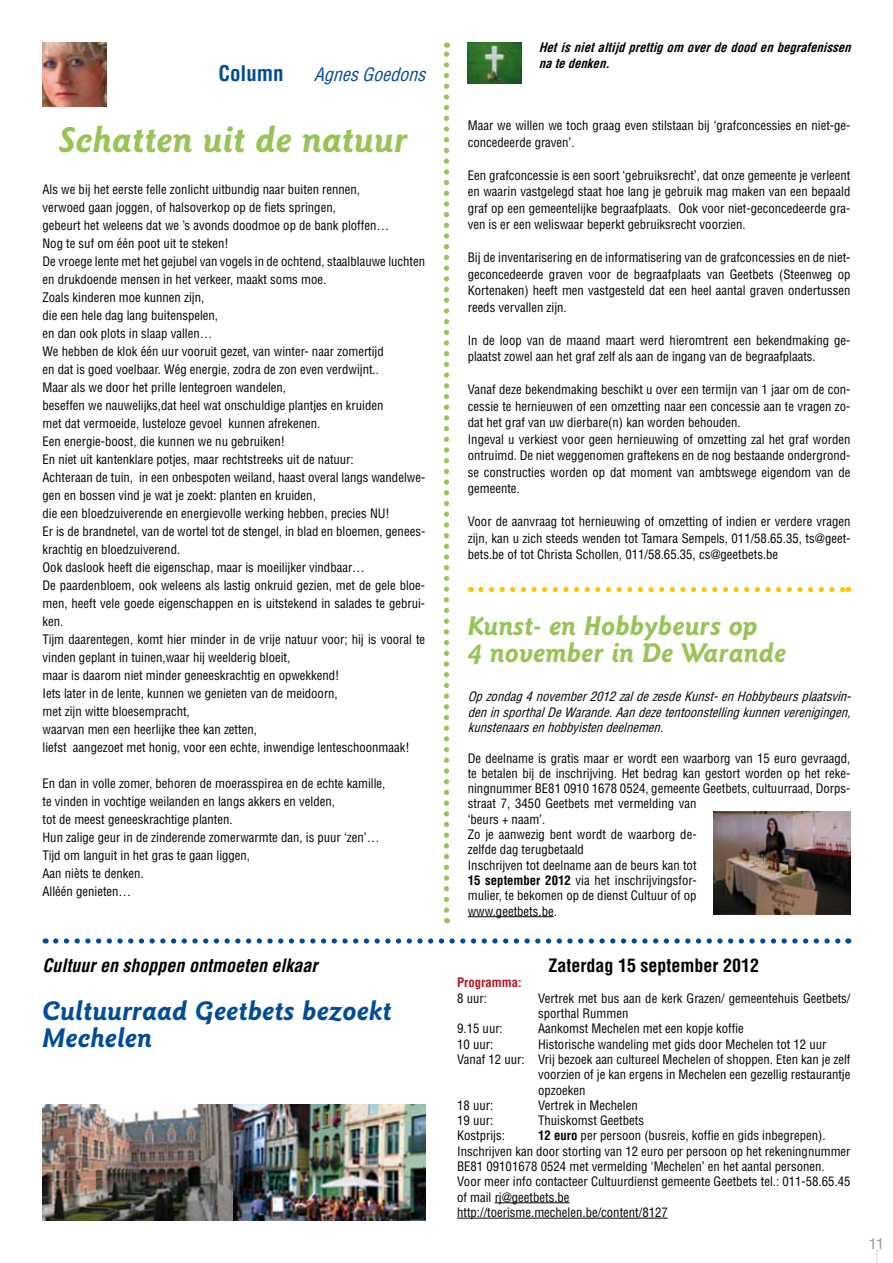
<style>
.page{position:relative;width:893px;height:1263px;background:#fff}
.page>*{position:absolute;margin:0;border:0;box-sizing:border-box;transform-origin:0 0}
.t1{font:italic 700 36px "Goudy Sans IT Cby BT";color:#98c356}
.t2{font:italic 700 27px/27px "Goudy Sans IT Cby BT";color:#98c356}
.t3{font:italic 700 27px/27px "Goudy Sans IT Cby BT";color:#004c98}
.t4{font:italic 700 condensed 18px "Helvetica";color:#000}
.t5{font:700 condensed 18px "Helvetica";color:#000}
.t6{font:italic condensed 18px "Helvetica";color:#004c98}
.t7{font:condensed 14.4px "Helvetica";color:#9c9e9f;scale:1.2 1}
.t8{font:condensed 12.75px/18px "Helvetica";color:#000}
.t9{font:italic condensed 12.75px/15.3px "Helvetica";color:#000;text-align:justify}
.t10{font:italic 700 condensed 12.75px/15.3px "Helvetica";color:#000}
.t11{font:700 condensed 12.75px "Helvetica";color:#b41520}
.s1{font-weight:700;font-style:normal;font-size:21px}
.s2{font-weight:700}
</style>
<div class="page">
<svg style="left:876px;top:1250px;width:2px;height:13px"></svg>
<svg style="left:444px;top:43px;width:5px;height:867px"></svg>
<svg style="left:56px;top:938px;width:785px;height:6px"></svg>
<svg style="left:481px;top:587px;width:368px;height:5px"></svg>
<hr style="left:468px;top:916px;width:86px;height:1px;background:#000">
<hr style="left:495px;top:1202px;width:75px;height:1px;background:#000">
<hr style="left:457px;top:1218px;width:211px;height:1px;background:#000">
<img style="left:714px;top:812px;width:136px;height:102px">
<img style="left:43px;top:43px;width:63px;height:63px">
<img style="left:43px;top:1104px;width:382px;height:116px">
<img style="left:468px;top:43px;width:54px;height:40px">
<h3 class="t6" style="left:218px;top:63px;width:214px"><span class="s1">C o l u m n</span> AgnesGoedons</h3>
<h1 class="t1" style="left:59px;top:117px;width:351px">Schatten uit de natuur</h1>
<p class="t8" style="left:43px;top:180px;width:384px">Als we bij het eerste felle zonlicht uitbundig naar buiten rennen,<br>verwoed gaan joggen, of halsoverkop op de fiets springen,<br>gebeurt het weleens dat we ’s avonds doodmoe op de bank ploffen…<br>Nog te suf om één poot uit te steken!<br>De vroege lente met het gejubel van vogels in de ochtend, staalblauwe luchten en drukdoende mensen in het verkeer, maakt soms moe.<br>Zoals kinderen moe kunnen zijn,<br>die een hele dag lang buitenspelen,<br>en dan ook plots in slaap vallen…<br>We hebben de klok één uur vooruit gezet, van winter- naar zomertijd<br>en dat is goed voelbaar. Wég energie, zodra de zon even verdwijnt..<br>Maar als we door het prille lentegroen wandelen,<br>beseffen we nauwelijks,dat heel wat onschuldige plantjes en kruiden<br>met dat vermoeide, lusteloze gevoel kunnen afrekenen.<br>Een energie-boost, die kunnen we nu gebruiken!<br>En niet uit kantenklare potjes, maar rechtstreeks uit de natuur:<br>Achteraan de tuin, in een onbespoten weiland, haast overal langs wandelwe&shy;gen en bossen vind je wat je zoekt: planten en kruiden,<br>die een bloedzuiverende en energievolle werking hebben, precies NU!<br>Er is de brandnetel, van de wortel tot de stengel, in blad en bloemen, genees&shy;krachtig en bloedzuiverend.<br>Ook daslook heeft die eigenschap, maar is moeilijker vindbaar…<br>De paardenbloem, ook weleens als lastig onkruid gezien, met de gele bloe&shy;men, heeft vele goede eigenschappen en is uitstekend in salades te gebrui&shy;ken.<br>Tijm daarentegen, komt hier minder in de vrije natuur voor; hij is vooral te vinden geplant in tuinen,waar hij weelderig bloeit,<br>maar is daarom niet minder geneeskrachtig en opwekkend!<br>Iets later in de lente, kunnen we genieten van de meidoorn,<br>met zijn witte bloesempracht,<br>waarvan men een heerlijke thee kan zetten,<br>liefst aangezoet met honig, voor een echte, inwendige lenteschoonmaak!</p>
<p class="t8" style="left:43px;top:774px;width:344px">En dan in volle zomer, behoren de moerasspirea en de echte kamille, te vinden in vochtige weilanden en langs akkers en velden,<br>tot de meest geneeskrachtige planten.<br>Hun zalige geur in de zinderende zomerwarmte dan, is puur ‘zen’… Tijd om languit in het gras te gaan liggen,<br>Aan nièts te denken.<br>Alléén genieten…</p>
<h3 class="t4" style="left:43px;top:955px;width:277px">Cultuur en shoppen ontmoeten elkaar</h3>
<h2 class="t3" style="left:43px;top:997px;width:351px">Cultuurraad Geetbets bezoekt<br>Mechelen</h2>
<p class="t10" style="left:539px;top:40px;width:317px">Hetisnietaltijdprettigom overdedoodenbegrafenissen natedenken.</p>
<p class="t8" style="left:468px;top:117px;width:384px;line-height:16.5px">Maar we willen we toch graag even stilstaan bij ‘grafconcessies en niet-ge&shy;concedeerde graven’.</p>
<p class="t8" style="left:468px;top:166px;width:384px;line-height:16.5px;text-align:justify">Een grafconcessie is een soort ‘gebruiksrecht’, dat onze gemeente je verleent en waarin vastgelegd staat hoe lang je gebruik mag maken van een bepaald graf op een gemeentelijke begraafplaats. Ook voor niet-geconcedeerde gra&shy;ven is er een weliswaar beperkt gebruiksrecht voorzien.</p>
<p class="t8" style="left:468px;top:249px;width:384px;line-height:16.5px;text-align:justify">Bij de inventarisering en de informatisering van de grafconcessies en de niet&shy;geconcedeerde graven voor de begraafplaats van Geetbets (Steenweg op Kortenaken) heeft men vastgesteld dat een heel aantal graven ondertussen reeds vervallen zijn.</p>
<p class="t8" style="left:468px;top:331px;width:384px;line-height:16.5px">In de loop van de maand maart werd hieromtrent een bekendmaking ge&shy;plaatst zowel aan het graf zelf als aan de ingang van de begraafplaats.</p>
<p class="t8" style="left:468px;top:381px;width:384px;line-height:16.5px">Vanaf deze bekendmaking beschikt u over een termijn van 1 jaar om de con&shy;cessie te hernieuwen of een omzetting naar een concessie aan te vragen zo&shy;dat het graf van uw dierbare(n) kan worden behouden.<br>Ingeval u verkiest voor geen hernieuwing of omzetting zal het graf worden ontruimd. De niet weggenomen graftekens en de nog bestaande ondergrond&shy;se constructies worden op dat moment van ambtswege eigendom van de gemeente.</p>
<p class="t8" style="left:468px;top:513px;width:384px;line-height:16.5px;text-align:justify">Voor de aanvraag tot hernieuwing of omzetting of indien er verdere vragen zijn, kan u zich steeds wenden tot Tamara Sempels, 011/58.65.35, ts@geet&shy;bets.be of tot Christa Schollen, 011/58.65.35, cs@geetbets.be</p>
<h2 class="t2" style="left:468px;top:612px;width:320px">Kunst- en Hobbybeurs op<br>4 november in De Warande</h2>
<p class="t9" style="left:468px;top:689px;width:388px">Opzondag4november2012zaldezesdeKunst-enHobbybeursplaatsvin&shy;deninsporthalDeWarande.Aandezetentoonstellingkunnenverenigingen, kunstenaarsenhobbyistendeelnemen.</p>
<p class="t8" style="left:468px;top:750px;width:384px;line-height:15.3px">De deelname is gratis maar er wordt een waarborg van 15 euro gevraagd, te betalen bij de inschrijving. Het bedrag kan gestort worden op het reke&shy;ningnummer BE81 0910 1678 0524, gemeente Geetbets, cultuurraad, Dorps&shy;straat 7, 3450 Geetbets met vermelding van<br>‘beurs + naam’.<br>Zo je aanwezig bent wordt de waarborg de-<br>zelfde dag terugbetaald<br>Inschrijven tot deelname aan de beurs kan tot<br><span class="s2">15 september 2012</span> via het inschrijvingsfor-<br>mulier, te bekomen op de dienst Cultuur of op<br>www.geetbets.be.</p>
<h3 class="t5" style="left:548px;top:955px;width:212px">Zaterdag 15 september 2012</h3>
<p class="t11" style="left:457px;top:975px;width:66px">Programma:</p>
<p class="t8" style="left:457px;top:989px;width:31px">8 uur:</p>
<p class="t8" style="left:538px;top:990px;width:314px;line-height:15.3px">Vertrek met bus aan de kerk Grazen/ gemeentehuis Geetbets/ sporthal Rummen</p>
<p class="t8" style="left:457px;top:1019px;width:47px">9.15 uur:</p>
<p class="t8" style="left:538px;top:1019px;width:207px">Aankomst Mechelen met een kopje koffie</p>
<p class="t8" style="left:457px;top:1035px;width:38px">10 uur:</p>
<p class="t8" style="left:538px;top:1035px;width:290px">Historische wandeling met gids door Mechelen tot 12 uur</p>
<p class="t8" style="left:457px;top:1050px;width:395px">Vanaf 12 uur: Vrij bezoek aan cultureel Mechelen of shoppen. Eten kan je zelf</p>
<p class="t8" style="left:538px;top:1065px;width:314px">voorzien of je kan ergens in Mechelen een gezellig restaurantje</p>
<p class="t8" style="left:538px;top:1081px;width:49px">opzoeken</p>
<p class="t8" style="left:457px;top:1096px;width:38px">18 uur:</p>
<p class="t8" style="left:538px;top:1096px;width:101px">Vertrek in Mechelen</p>
<p class="t8" style="left:457px;top:1111px;width:38px">19 uur:</p>
<p class="t8" style="left:538px;top:1111px;width:107px">Thuiskomst Geetbets</p>
<p class="t8" style="left:457px;top:1126px;width:49px">Kostprijs:</p>
<p class="t8" style="left:457px;top:1128px;width:395px;line-height:15.3px;text-indent:81px"><span class="s2">12 euro</span> per persoon (busreis, koffie en gids inbegrepen).<br>Inschrijven kan door storting van 12 euro per persoon op het rekeningnummer BE81 09101678 0524 met vermelding ‘Mechelen’ en het aantal personen.<br>Voor meer info contacteer Cultuurdienst gemeente Geetbets tel.: 011-58.65.45 of mail rj@geetbets.be<br>http://toerisme.mechelen.be/content/8127</p>
<p class="t7" style="left:869px;top:1235px;width:15px">11</p>
</div>
